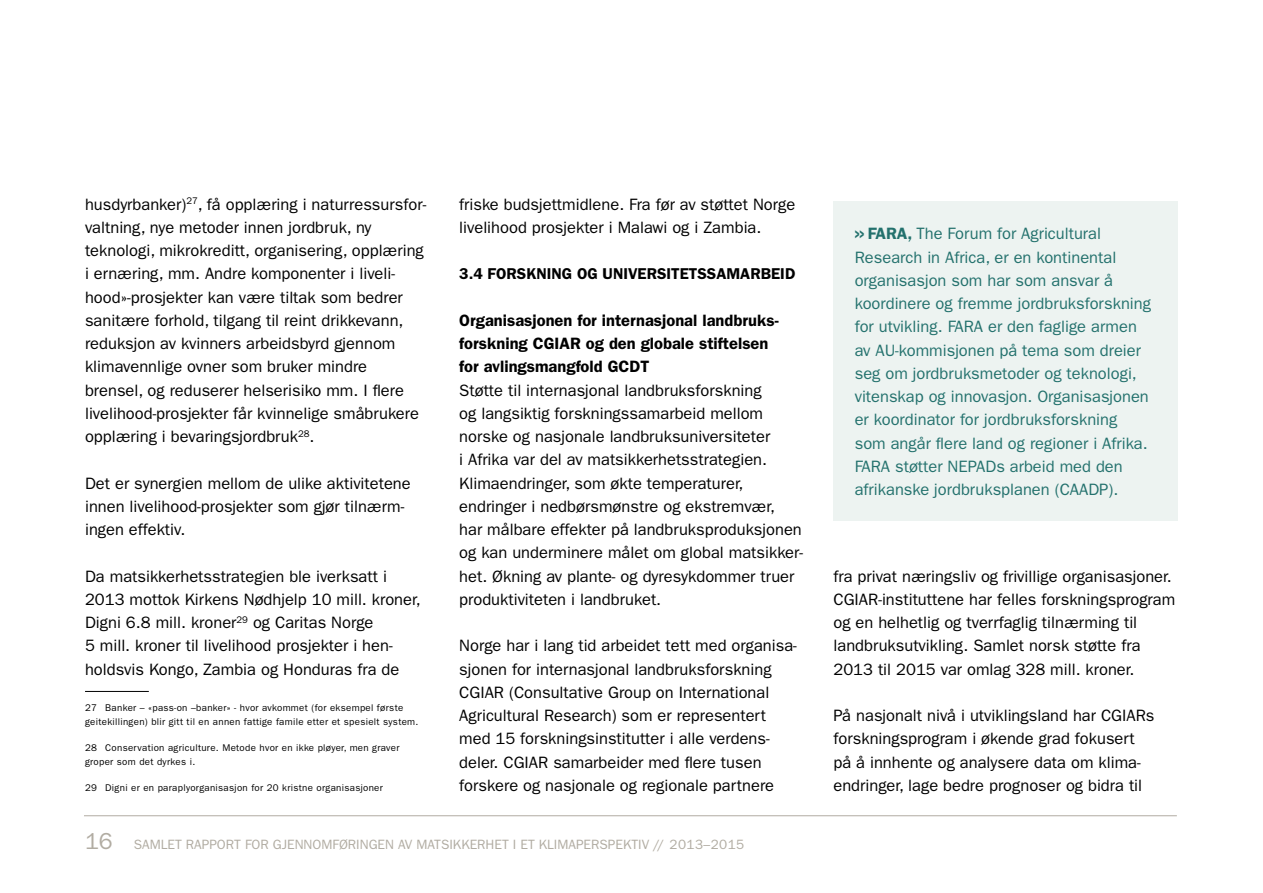
<style>
.page{position:relative;width:1263px;height:893px;background:#fff}
.page>*{position:absolute;margin:0;border:0;box-sizing:border-box;transform-origin:0 0}
.t1{font:16.5px/23.2px "ITC Franklin Gothic Std";color:#000}
.t2{font:16.5px/23.2px "ITC Franklin Gothic Std";color:#23716d}
.t3{font:600 16.5px/23.2px "ITC Franklin Gothic Std";color:#000}
.t4{font:600 15.75px "ITC Franklin Gothic Std";color:#000}
.t5{font:13.5px "ITC Franklin Gothic Std";color:#b1aca2}
.t6{font:9.75px/13.5px "ITC Franklin Gothic Std";letter-spacing:.03em;color:#000}
.s1{font-size:23.25px}
.s2{font-weight:600}
</style>
<div class="page">
<hr style="left:84px;top:815px;width:1093px;height:1px;background:#b1aca2">
<hr style="left:85px;top:691px;width:64px;height:1px;background:#000">
<div style="left:833px;top:201px;width:345px;height:320px;background:#edf3f1"></div>
<p class="t1" style="left:85px;top:192px;width:343px">husdyrbanker)<sup>27</sup>, få opplæring i naturressursfor&shy;valtning, nye metoder innen jordbruk, ny teknologi, mikrokreditt, organisering, opplæring i ernæring, mm. Andre komponenter i liveli&shy;hood»-prosjekter kan være tiltak som bedrer sanitære forhold, tilgang til reint drikkevann, reduksjon av kvinners arbeidsbyrd gjennom klimavennlige ovner som bruker mindre brensel, og reduserer helserisiko mm. I flere livelihood-prosjekter får kvinnelige småbrukere opplæring i bevaringsjordbruk<sup>28</sup>.</p>
<p class="t1" style="left:85px;top:471px;width:327px">Det er synergien mellom de ulike aktivitetene innen livelihood-prosjekter som gjør tilnærm&shy;ingen effektiv.</p>
<p class="t1" style="left:85px;top:564px;width:337px">Da matsikkerhetsstrategien ble iverksatt i 2013 mottok Kirkens Nødhjelp 10 mill. kroner, Digni 6.8 mill. kroner<sup>29</sup> og Caritas Norge<br>5 mill. kroner til livelihood prosjekter i hen&shy;holdsvis Kongo, Zambia og Honduras fra de</p>
<p class="t6" style="left:85px;top:701px;width:335px">27 Banker – «pass-on –banker» - hvor avkommet (for eksempel første geitekillingen) blir gitt til en annen fattige famile etter et spesielt system.</p>
<p class="t6" style="left:85px;top:741px;width:316px">28 Conservation agriculture. Metode hvor en ikke pløyer, men graver groper som det dyrkes i.</p>
<p class="t6" style="left:85px;top:781px;width:299px">29 Digni er en paraplyorganisasjon for 20 kristne organisasjoner</p>
<p class="t1" style="left:459px;top:192px;width:338px">friske budsjettmidlene. Fra før av støttet Norge livelihood prosjekter i Malawi og i Zambia.</p>
<p class="t4" style="left:459px;top:265px;width:338px">3.4 FORSKNING OG UNIVERSITETSSAMARBEID</p>
<p class="t3" style="left:459px;top:309px;width:321px">Organisasjonen for internasjonal landbruks&shy;forskning CGIAR og den globale stiftelsen for avlingsmangfold GCDT</p>
<p class="t1" style="left:459px;top:378px;width:345px">Støtte til internasjonal landbruksforskning<br>og langsiktig forskningssamarbeid mellom norske og nasjonale landbruksuniversiteter<br>i Afrika var del av matsikkerhetsstrategien.<br>Klimaendringer, som økte temperaturer, endringer i nedbørsmønstre og ekstremvær,<br>har målbare effekter på landbruksproduksjonen og kan underminere målet om global matsikker&shy;het. Økning av plante- og dyresykdommer truer produktiviteten i landbruket.</p>
<p class="t1" style="left:459px;top:634px;width:339px">Norge har i lang tid arbeidet tett med organisa&shy;sjonen for internasjonal landbruksforskning CGIAR (Consultative Group on International Agricultural Research) som er representert med 15 forskningsinstitutter i alle verdens&shy;deler. CGIAR samarbeider med flere tusen forskere og nasjonale og regionale partnere</p>
<p class="t5" style="left:85px;top:837px;width:661px"><span class="s1">16</span> SAMLET RAPPORT FOR GJENNOMFØRINGEN AV MATSIKKERHET I ET KLIMAPERSPEKTIV // 2013–2015</p>
<p class="t2" style="left:855px;top:222px;width:298px"><span class="s2">&gt;&gt; FARA,</span> The Forum for Agricultural Research in Africa, er en kontinental organisasjon som har som ansvar å koordinere og fremme jordbruksforskning for utvikling. FARA er den faglige armen av AU-kommisjonen på tema som dreier seg om jordbruksmetoder og teknologi, vitenskap og innovasjon. Organisasjonen er koordinator for jordbruksforskning som angår flere land og regioner i Afrika.<br>FARA støtter NEPADs arbeid med den afrikanske jordbruksplanen (CAADP).</p>
<p class="t1" style="left:833px;top:564px;width:343px">fra privat næringsliv og frivillige organisasjoner.<br>CGIAR-instituttene har felles forskningsprogram og en helhetlig og tverrfaglig tilnærming til landbruksutvikling. Samlet norsk støtte fra 2013 til 2015 var omlag 328 mill. kroner.</p>
<p class="t1" style="left:833px;top:704px;width:323px">På nasjonalt nivå i utviklingsland har CGIARs forskningsprogram i økende grad fokusert på å innhente og analysere data om klima&shy;endringer, lage bedre prognoser og bidra til</p>
</div>
